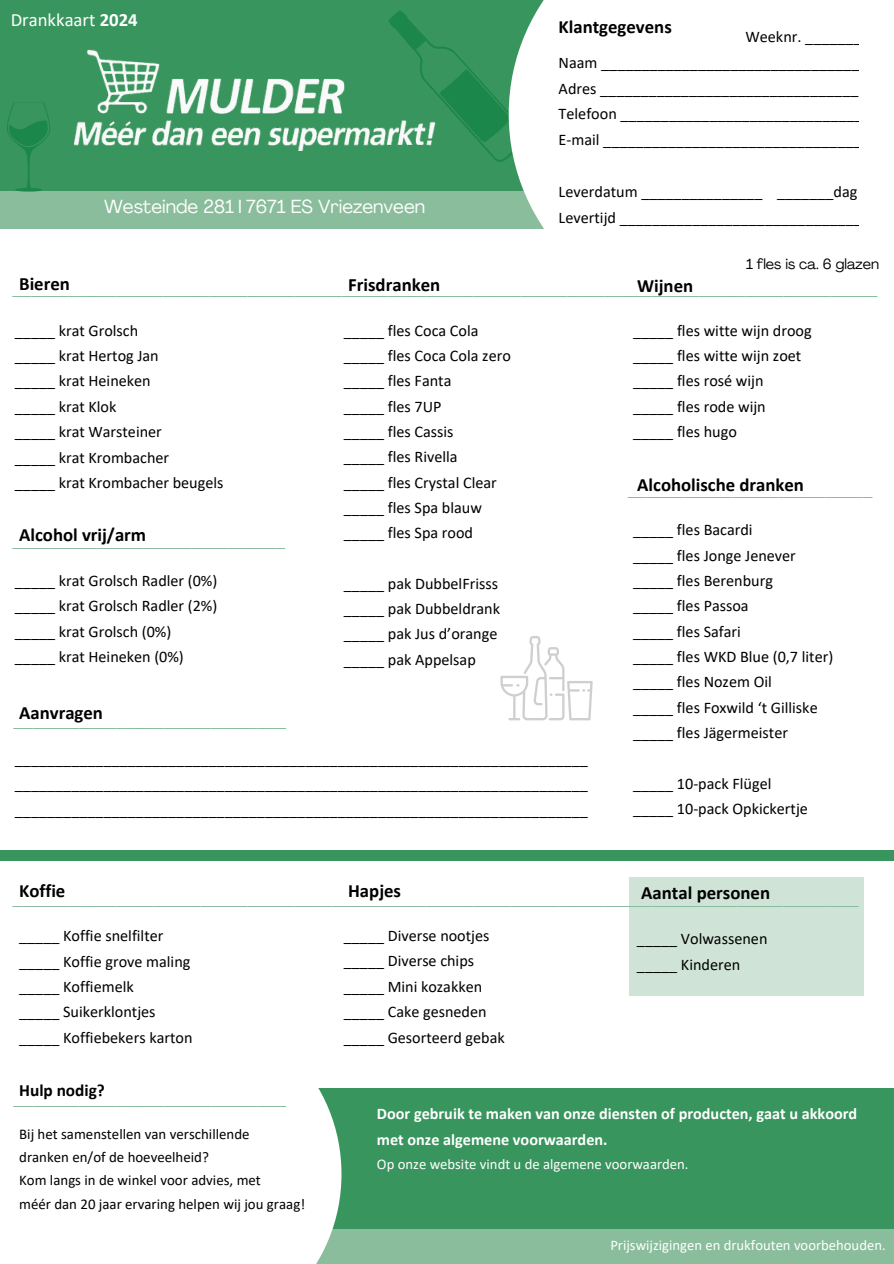
<style>
.page{position:relative;width:894px;height:1264px;background:#fff}
.page>*{position:absolute;margin:0;border:0;box-sizing:border-box;transform-origin:0 0}
.t1{font:700 18.75px "Agrandir";color:#66a582}
.t2{font:700 18.75px "Calibri";color:#000}
.t3{font:18.75px "Agrandir";color:#fff}
.t4{font:18.75px "Calibri";color:#fff}
.t5{font:700 17.25px "Calibri";color:#000}
.t6{font:16.2px/25.3px "Calibri";color:#000}
.t7{font:700 16.2px/25.8px "Calibri";color:#fff}
.t8{font:14.85px/23.4px "Calibri";color:#000}
.t9{font:14.7px "Calibri";color:#fff}
.t10{font:14.4px "Agrandir";color:#000}
.s1{font-weight:700}
</style>
<div class="page">
<div style="left:0;top:0;width:893px;height:1263px;background:#39955e"></div>
<svg style="left:388px;top:10px;width:120px;height:152px"></svg>
<img style="left:74px;top:45px;width:369px;height:105px">
<div style="left:0;top:191px;width:570px;height:38px;background:#89bd9c"></div>
<div style="left:508px;top:0;width:385px;height:229px;background:#fff"></div>
<div style="left:0;top:229px;width:893px;height:620px;background:#fff"></div>
<div style="left:858px;top:28px;width:20px;height:223px;background:#fff"></div>
<div style="left:310px;top:1228px;width:583px;height:35px;background:#89bd9c"></div>
<div style="left:0;top:1045px;width:155px;height:218px;background:#fff"></div>
<div style="left:0;top:861px;width:893px;height:226px;background:#fff"></div>
<div style="left:628px;top:877px;width:235px;height:119px;background:#cfe4d7"></div>
<svg style="left:500px;top:636px;width:92px;height:84px"></svg>
<div style="left:155px;top:1087px;width:186px;height:176px;background:#fff"></div>
<svg style="left:7px;top:102px;width:43px;height:90px"></svg>
<h3 class="t4" style="left:11px;top:12px;width:128px">Drankkaart <span class="s1">2024</span></h3>
<p class="t3" style="left:104px;top:199px;width:322px">Westeinde 281 I 7671 ES Vriezenveen</p>
<h3 class="t2" style="left:558px;top:19px;width:115px">Klantgegevens</h3>
<h1 class="t6" style="left:558px;top:25px;width:305px;line-height:25.8px;text-indent:187px">Weeknr. _______ Naam ________________________________ Adres ________________________________ Telefoon ______________________________ E-mail ________________________________</h1>
<h3 class="t6" style="left:558px;top:180px;width:304px;line-height:25.8px">Leverdatum _______________ _______dag<br>Levertijd ______________________________</h3>
<p class="t10" style="left:746px;top:258px;width:134px">1 fles is ca. 6 glazen</p>
<h3 class="t2" style="left:19px;top:276px;width:52px">Bieren</h3>
<h2 class="t6" style="left:15px;top:319px;width:210px">_____ krat Grolsch<br>_____ krat Hertog Jan<br>_____ krat Heineken<br>_____ krat Klok<br>_____ krat Warsteiner<br>_____ krat Krombacher<br>_____ krat Krombacher beugels</h2>
<p class="t2" style="left:19px;top:526px;width:128px">Alcohol vrij/arm</p>
<p class="t6" style="left:15px;top:569px;width:204px">_____ krat Grolsch Radler (0%) _____ krat Grolsch Radler (2%) _____ krat Grolsch (0%)<br>_____ krat Heineken (0%)</p>
<h1 class="t2" style="left:348px;top:276px;width:94px">Frisdranken</h1>
<h3 class="t6" style="left:344px;top:319px;width:168px">_____ fles Coca Cola _____ fles Coca Cola zero _____ fles Fanta<br>_____ fles 7UP<br>_____ fles Cassis<br>_____ fles Rivella<br>_____ fles Crystal Clear _____ fles Spa blauw _____ fles Spa rood</h3>
<h1 class="t6" style="left:344px;top:572px;width:158px">_____ pak DubbelFrisss _____ pak Dubbeldrank _____ pak Jus d’orange _____ pak Appelsap</h1>
<h1 class="t2" style="left:637px;top:277px;width:57px">Wijnen</h1>
<h3 class="t6" style="left:632px;top:319px;width:180px">_____ fles witte wijn droog _____ fles witte wijn zoet _____ fles rosé wijn<br>_____ fles rode wijn<br>_____ fles hugo</h3>
<h1 class="t2" style="left:637px;top:477px;width:168px">Alcoholische dranken</h1>
<h3 class="t6" style="left:632px;top:518px;width:202px">_____ fles Bacardi<br>_____ fles Jonge Jenever _____ fles Berenburg<br>_____ fles Passoa<br>_____ fles Safari<br>_____ fles WKD Blue (0,7 liter) _____ fles Nozem Oil<br>_____ fles Foxwild ‘t Gilliske _____ fles Jägermeister</h3>
<h3 class="t6" style="left:632px;top:772px;width:176px">_____ 10-pack Flügel _____ 10-pack Opkickertje</h3>
<h3 class="t1" style="left:13px;top:282px;width:866px">____________________________________________________________________________________________</h3>
<p class="t1" style="left:627px;top:483px;width:246px">__________________________</p>
<p class="t1" style="left:12px;top:534px;width:274px">_____________________________</p>
<h2 class="t2" style="left:19px;top:705px;width:85px">Aanvragen</h2>
<h1 class="t1" style="left:14px;top:713px;width:274px">_____________________________</h1>
<p class="t6" style="left:15px;top:747px;width:574px;text-align:justify">_______________________________________________________________________ _______________________________________________________________________ _______________________________________________________________________</p>
<h3 class="t2" style="left:19px;top:883px;width:48px">Koffie</h3>
<p class="t6" style="left:19px;top:924px;width:175px">_____ Koffie snelfilter _____ Koffie grove maling _____ Koffiemelk<br>_____ Suikerklontjes _____ Koffiebekers karton</p>
<h1 class="t5" style="left:19px;top:1083px;width:87px">Hulp nodig?</h1>
<h3 class="t8" style="left:19px;top:1123px;width:287px">Bij het samenstellen van verschillende<br>dranken en/of de hoeveelheid?<br>Kom langs in de winkel voor advies, met<br>méér dan 20 jaar ervaring helpen wij jou graag!</h3>
<h1 class="t2" style="left:348px;top:882px;width:54px">Hapjes</h1>
<h3 class="t6" style="left:344px;top:924px;width:162px">_____ Diverse nootjes _____ Diverse chips _____ Mini kozakken _____ Cake gesneden _____ Gesorteerd gebak</h3>
<h3 class="t2" style="left:641px;top:885px;width:130px">Aantal personen</h3>
<h1 class="t6" style="left:636px;top:927px;width:132px">_____ Volwassenen _____ Kinderen</h1>
<h1 class="t1" style="left:13px;top:891px;width:847px">__________________________________________________________________________________________</h1>
<p class="t1" style="left:14px;top:1091px;width:274px">_____________________________</p>
<h3 class="t7" style="left:377px;top:1101px;width:481px">Door gebruik te maken van onze diensten of producten, gaat u akkoord met onze algemene voorwaarden.</h3>
<h3 class="t9" style="left:377px;top:1157px;width:313px">Op onze website vindt u de algemene voorwaarden.</h3>
<h1 class="t9" style="left:610px;top:1238px;width:277px">Prijswijzigingen en drukfouten voorbehouden.</h1>
</div>
